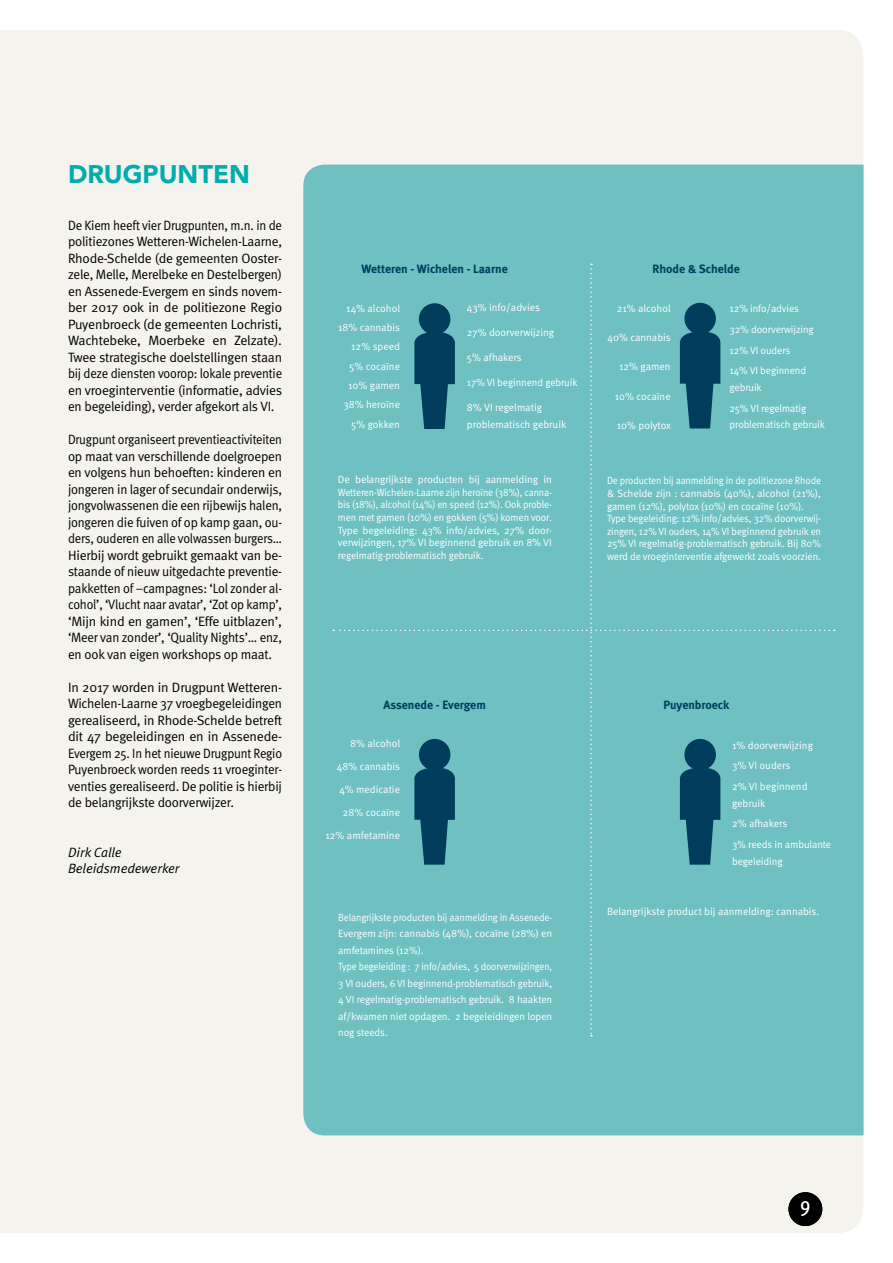
<style>
.page{position:relative;width:893px;height:1263px;background:#fff}
.page>*{position:absolute;margin:0;border:0;box-sizing:border-box;transform-origin:0 0}
.t1{font:900 25.5px "Avenir";color:#00acac}
.t2{font:500 21px "Meta Cond";color:#fff}
.t3{font:13.5px/16.5px "Meta Normal";letter-spacing:-.015em;color:#000;text-align:justify;scale:.92 1}
.t4{font:13.5px/16.5px "Meta Normal";letter-spacing:-.015em;color:#000;text-align:justify;scale:.94 1}
.t5{font:13.5px/16.5px "Meta Normal";letter-spacing:-.015em;color:#000;text-align:justify}
.t6{font:italic 13.5px/16.5px "Meta Normal";color:#000}
.t7{font:700 12px "Meta";color:#003d5c}
.t8{font:10.5px/20.7px "Meta Normal";letter-spacing:-.01em;color:#fff}
.t9{font:10.5px/12.6px "Meta Normal";letter-spacing:-.01em;color:#fff;scale:.93 1}
.t10{font:10.5px/16.5px "Meta Normal";letter-spacing:-.01em;color:#fff;scale:.94 1}
</style>
<div class="page">
<div style="left:0;top:30px;width:863px;height:1203px;background:#f4f3ed"></div>
<div style="left:303px;top:165px;width:561px;height:970px;background:#6ec0c1"></div>
<div style="left:333px;top:264px;width:502px;height:772px;background:#6ec0c1"></div>
<div style="left:788px;top:1192px;width:34px;height:34px;background:#000;border-radius:50%"></div>
<h1 class="t1" style="left:68px;top:152px;width:183px">DRUGPUNTEN</h1>
<p class="t4" style="left:68px;top:217px;width:229px">De Kiem heeft vier Drugpunten, m.n. in de politiezones Wetteren-Wichelen-Laarne, Rhode-Schelde (de gemeenten Ooster&shy;zele, Melle, Merelbeke en Destelbergen) en Assenede-Evergem en sinds novem&shy;ber 2017 ook in de politiezone Regio Puyenbroeck (de gemeenten Lochristi, Wachtebeke, Moerbeke en Zelzate).<br>Twee strategische doelstellingen staan bij deze diensten voorop: lokale preventie en vroeginterventie (informatie, advies en begeleiding), verder afgekort als VI.</p>
<p class="t3" style="left:68px;top:431px;width:234px">Drugpunt organiseert preventieactiviteiten op maat van verschillende doelgroepen en volgens hun behoeften: kinderen en jongeren in lager of secundair onderwijs, jongvolwassenen die een rijbewijs halen, jongeren die fuiven of op kamp gaan, ou&shy;ders, ouderen en alle volwassen burgers… Hierbij wordt gebruikt gemaakt van be&shy;staande of nieuw uitgedachte preventie&shy;pakketten of –campagnes: ‘Lol zonder al&shy;cohol’, ‘Vlucht naar avatar’, ‘Zot op kamp’, ‘Mijn kind en gamen’, ‘Effe uitblazen’, ‘Meer van zonder’, ‘Quality Nights’… enz, en ook van eigen workshops op maat.</p>
<p class="t5" style="left:68px;top:679px;width:216px">In 2017 worden in Drugpunt Wetteren-Wichelen-Laarne 37 vroegbegeleidingen gerealiseerd, in Rhode-Schelde betreft dit 47 begeleidingen en in Assenede-Evergem 25. In het nieuwe Drugpunt Regio Puyenbroeck worden reeds 11 vroeginter&shy;venties gerealiseerd. De politie is hierbij de belangrijkste doorverwijzer.</p>
<p class="t6" style="left:68px;top:844px;width:113px">Dirk Calle<br>Beleidsmedewerker</p>
<p class="t7" style="left:361px;top:262px;width:148px">Wetteren - Wichelen - Laarne</p>
<p class="t8" style="left:467px;top:297px;width:75px">43% info/advies</p>
<p class="t8" style="left:467px;top:322px;width:89px">27% doorverwijzing</p>
<p class="t8" style="left:467px;top:347px;width:56px">5% afhakers</p>
<p class="t8" style="left:467px;top:372px;width:112px">17% VI beginnend gebruik</p>
<p class="t8" style="left:467px;top:399px;width:101px;line-height:16.5px">8% VI regelmatig problematisch gebruik</p>
<p class="t8" style="left:338px;top:298px;width:64px;line-height:19.4px;text-align:right">14% alcohol<br>18% cannabis<br>12% speed<br>5% cocaïne<br>10% gamen<br>38% heroïne<br>5% gokken</p>
<p class="t8" style="left:338px;top:473px;width:216px;line-height:12.6px;text-align:justify">De belangrijkste producten bij aanmelding in Wetteren-Wichelen-Laarne zijn heroïne (38%), canna&shy;bis (18%), alcohol (14%) en speed (12%). Ook proble&shy;men met gamen (10%) en gokken (5%) komen voor.<br>Type begeleiding: 43% info/advies, 27% door&shy;verwijzingen, 17% VI beginnend gebruik en 8% VI regelmatig-problematisch gebruik.</p>
<p class="t7" style="left:652px;top:262px;width:89px">Rhode &amp; Schelde</p>
<p class="t8" style="left:730px;top:298px;width:86px">12% info/advies<br>32% doorverwijzing<br>12% VI ouders<br>14% VI beginnend</p>
<p class="t8" style="left:730px;top:377px;width:78px">gebruik<br>25% VI regelmatig</p>
<p class="t8" style="left:730px;top:414px;width:97px">problematisch gebruik</p>
<p class="t8" style="left:617px;top:298px;width:56px">21% alcohol</p>
<p class="t8" style="left:608px;top:327px;width:65px">40% cannabis</p>
<p class="t8" style="left:619px;top:356px;width:53px">12% gamen</p>
<p class="t8" style="left:615px;top:385px;width:58px">10% cocaïne</p>
<p class="t8" style="left:617px;top:415px;width:56px">10% polytox</p>
<p class="t9" style="left:607px;top:474px;width:232px">De producten bij aanmelding in de politiezone Rhode &amp; Schelde zijn : cannabis (40%), alcohol (21%), gamen (12%), polytox (10%) en cocaïne (10%).<br>Type begeleiding: 12% info/advies, 32% doorverwij&shy;zingen, 12% VI ouders, 14% VI beginnend gebruik en 25% VI regelmatig-problematisch gebruik. Bij 80% werd de vroeginterventie afgewerkt zoals voorzien.</p>
<p class="t7" style="left:383px;top:698px;width:104px">Assenede - Evergem</p>
<p class="t8" style="left:325px;top:732px;width:76px;line-height:23px;text-align:right">8% alcohol<br>48% cannabis<br>4% medicatie<br>28% cocaïne<br>12% amfetamine</p>
<p class="t10" style="left:338px;top:909px;width:229px">Belangrijkste producten bij aanmelding in Assenede-Evergem zijn: cannabis (48%), cocaïne (28%) en amfetamines (12%).<br>Type begeleiding : 7 info/advies, 5 doorverwijzingen, 3 VI ouders, 6 VI beginnend-problematisch gebruik, 4 VI regelmatig-problematisch gebruik. 8 haakten af/kwamen niet opdagen. 2 begeleidingen lopen nog steeds.</p>
<p class="t7" style="left:663px;top:698px;width:67px">Puyenbroeck</p>
<p class="t8" style="left:732px;top:734px;width:82px">1% doorverwijzing<br>3% VI ouders<br>2% VI beginnend</p>
<p class="t8" style="left:732px;top:792px;width:101px">gebruik<br>2% afhakers<br>3% reeds in ambulante</p>
<p class="t8" style="left:732px;top:850px;width:52px">begeleiding</p>
<p class="t8" style="left:607px;top:901px;width:214px">Belangrijkste product bij aanmelding: cannabis.</p>
<h2 class="t2" style="left:800px;top:1193px;width:12px">9</h2>
</div>
